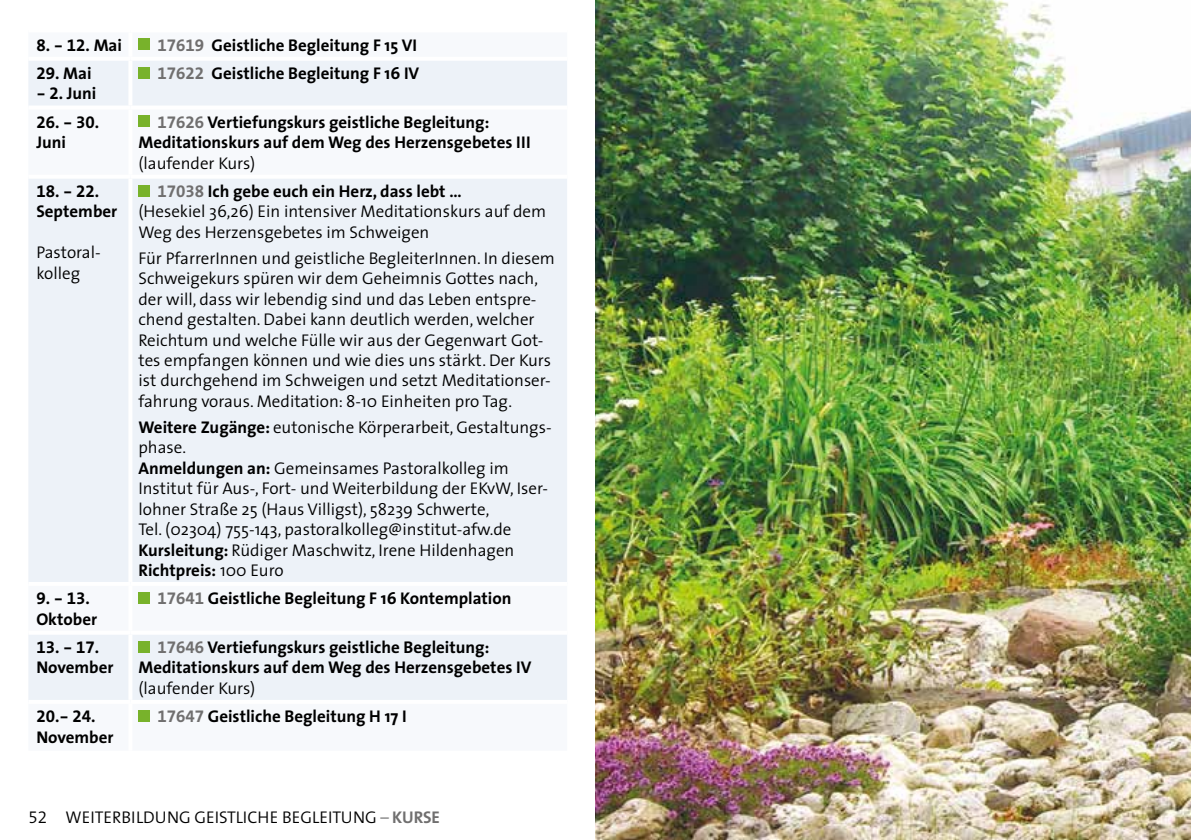
<style>
.page{position:relative;width:1191px;height:840px;background:#fff}
.page>*{position:absolute;margin:0;border:0;box-sizing:border-box;transform-origin:0 0}
.t1{font:300 17px/20.4px "The Sans";color:#000}
.t2{font:700 17px/20.4px "The Sans";color:#000}
.t3{font:17px "The Sans Bold Expert";color:#000}
.t4{font:700 17px "The Sans";color:#706f6f}
.s1{font-family:"The Sans";font-weight:700}
.s2{font-family:"The Sans Bold Expert";font-weight:400;color:#706f6f}
.s3{font-family:"The Sans Bold Expert";font-weight:400}
.s4{font-weight:700}
.s5{font-family:"The Sans Semi Light Expert";font-weight:400}
.s6{font-weight:300}
</style>
<div class="page">
<svg style="left:28px;top:61px;width:539px;height:638px;fill:#edf2f8"></svg>
<hr style="left:128px;top:61px;width:4px;height:44px;background:#fff">
<hr style="left:128px;top:109px;width:4px;height:65px;background:#fff">
<hr style="left:128px;top:178px;width:4px;height:403px;background:#fff">
<hr style="left:128px;top:585px;width:4px;height:45px;background:#fff">
<hr style="left:128px;top:634px;width:4px;height:65px;background:#fff">
<hr style="left:28px;top:105px;width:102px;height:4px;background:#fff">
<hr style="left:130px;top:105px;width:437px;height:4px;background:#fff">
<hr style="left:28px;top:174px;width:102px;height:4px;background:#fff">
<hr style="left:130px;top:174px;width:437px;height:4px;background:#fff">
<svg style="left:28px;top:581px;width:102px;height:4px"></svg>
<svg style="left:130px;top:581px;width:437px;height:4px"></svg>
<hr style="left:28px;top:630px;width:102px;height:4px;background:#fff">
<hr style="left:130px;top:630px;width:437px;height:4px;background:#fff">
<svg style="left:28px;top:699px;width:100px;height:1px"></svg>
<svg style="left:132px;top:699px;width:435px;height:1px"></svg>
<div style="left:138px;top:39px;width:12px;height:11px;background:#78b22b"></div>
<div style="left:138px;top:67px;width:12px;height:11px;background:#78b22b"></div>
<div style="left:138px;top:116px;width:12px;height:11px;background:#78b22b"></div>
<div style="left:138px;top:185px;width:12px;height:11px;background:#78b22b"></div>
<div style="left:138px;top:592px;width:12px;height:11px;background:#78b22b"></div>
<div style="left:138px;top:640px;width:12px;height:12px;background:#78b22b"></div>
<div style="left:138px;top:709px;width:12px;height:12px;background:#78b22b"></div>
<img style="left:595px;top:0;width:596px;height:839px">
<p class="t3" style="left:36px;top:31px;width:87px">8. - 12. <span class="s1">Mai</span></p>
<p class="t2" style="left:157px;top:34px;width:259px"><span class="s2">17619</span> Geistliche Begleitung F 15 VI</p>
<p class="t3" style="left:36px;top:59px;width:57px">29. <span class="s1">Mai</span></p>
<p class="t2" style="left:36px;top:83px;width:62px"><span class="s3">- 2.</span> Juni</p>
<p class="t2" style="left:157px;top:63px;width:263px"><span class="s2">17622</span> Geistliche Begleitung F 16 IV</p>
<p class="t3" style="left:36px;top:108px;width:64px">26. - 30.</p>
<p class="t2" style="left:36px;top:132px;width:31px">Juni</p>
<p class="t2" style="left:138px;top:111px;width:383px;text-indent:19px"><span class="s2">17626</span> Vertiefungskurs geistliche Begleitung:<br>Meditationskurs auf dem Weg des Herzensgebetes III</p>
<p class="t1" style="left:138px;top:152px;width:118px">(laufender Kurs)</p>
<p class="t3" style="left:36px;top:177px;width:64px">18. - 22.</p>
<p class="t2" style="left:36px;top:201px;width:82px">September</p>
<p class="t1" style="left:36px;top:242px;width:66px">Pastoral&shy;kolleg</p>
<p class="t1" style="left:138px;top:180px;width:409px;text-indent:19px"><span class="s2">17038</span> <span class="s4">Ich gebe euch ein Herz, dass lebt …<br></span>(Hesekiel 36,26) Ein intensiver Meditationskurs auf dem<br>Weg des Herzensgebetes im Schweigen</p>
<p class="t1" style="left:138px;top:247px;width:418px">Für PfarrerInnen und geistliche BegleiterInnen. In diesem Schweigekurs spüren wir dem Geheimnis Gottes nach, der will, dass wir lebendig sind und das Leben entspre&shy;chend gestalten. Dabei kann deutlich werden, welcher Reichtum und welche Fülle wir aus der Gegenwart Got&shy;tes empfangen können und wie dies uns stärkt. Der Kurs ist durchgehend im Schweigen und setzt Meditationser&shy;fahrung voraus. Meditation: 8-10 Einheiten pro Tag.</p>
<p class="t1" style="left:138px;top:416px;width:415px"><span class="s4">Weitere Zugänge:</span> eutonische Körperarbeit, Gestaltungs&shy;phase.<br><span class="s4">Anmeldungen an:</span> Gemeinsames Pastoralkolleg im Institut für Aus-, Fort- und Weiterbildung der EKvW, Iser&shy;lohner Straße 25 (Haus Villigst), 58239 Schwerte,<br>Tel. (02304) 755-143, pastoralkolleg@institut-afw.de <span class="s4">Kursleitung:</span> Rüdiger Maschwitz, Irene Hildenhagen <span class="s4">Richtpreis:</span> 100 Euro</p>
<p class="t3" style="left:36px;top:584px;width:55px">9. - 13.</p>
<p class="t2" style="left:36px;top:608px;width:62px">Oktober</p>
<p class="t2" style="left:157px;top:587px;width:355px"><span class="s2">17641</span> Geistliche Begleitung F 16 Kontemplation</p>
<p class="t3" style="left:36px;top:632px;width:64px">13. - 17.</p>
<p class="t2" style="left:36px;top:656px;width:79px">November</p>
<p class="t2" style="left:138px;top:636px;width:394px;text-indent:19px"><span class="s2">17646</span> Vertiefungskurs geistliche Begleitung:<br>Meditationskurs auf dem Weg des Herzensgebetes IV</p>
<p class="t1" style="left:138px;top:677px;width:118px">(laufender Kurs)</p>
<p class="t3" style="left:36px;top:701px;width:61px">20.- 24.</p>
<p class="t2" style="left:36px;top:725px;width:79px">November</p>
<p class="t2" style="left:157px;top:705px;width:248px"><span class="s2">17647</span> Geistliche Begleitung H 17 I</p>
<p class="t1" style="left:28px;top:806px;width:64px"><span class="s5">52</span> Weiterbildung</p>
<p class="t1" style="left:194px;top:806px;width:10px">geistliche</p>
<p class="t1" style="left:282px;top:806px;width:20px">Begleitung</p>
<p class="t4" style="left:380px;top:802px;width:61px"><span class="s6">–</span> Kurse</p>
</div>
